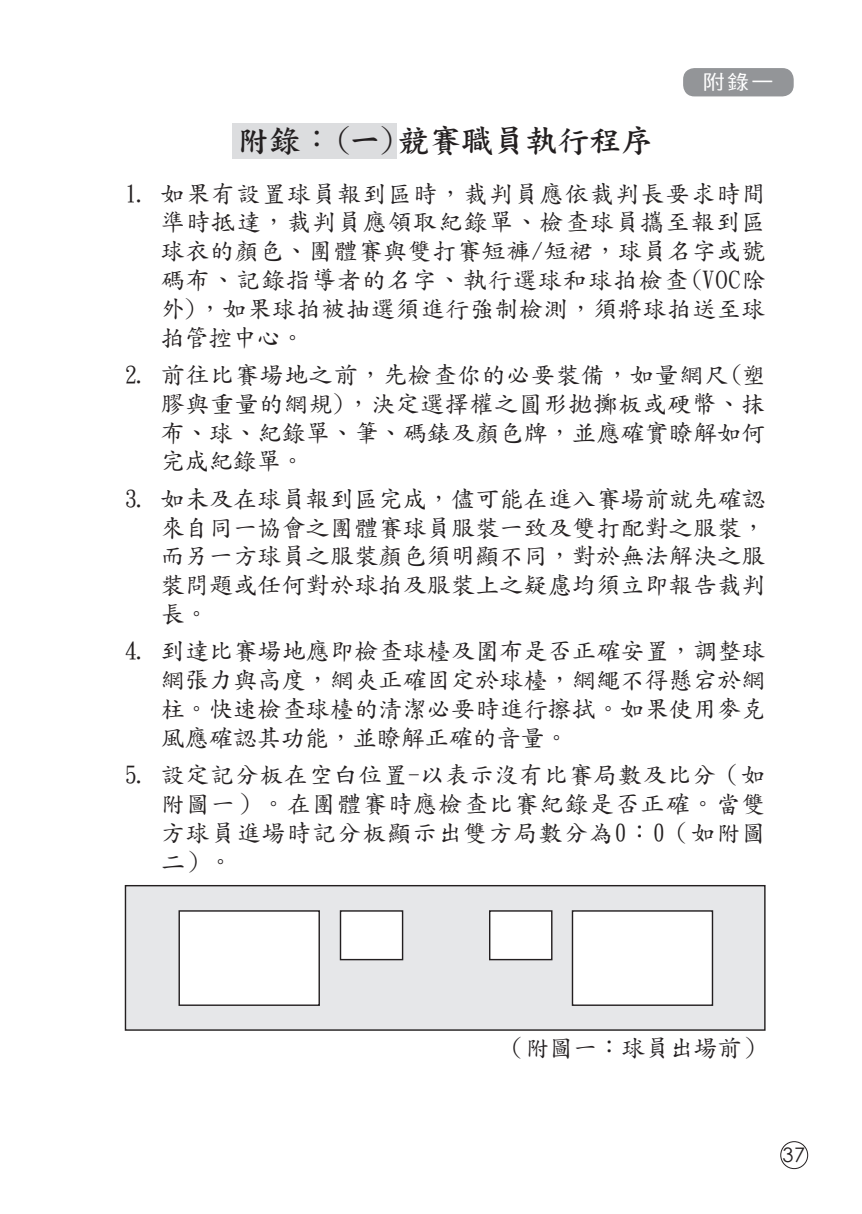
<style>
.page{position:relative;width:862px;height:1214px;background:#fff}
.page>*{position:absolute;margin:0;border:0;box-sizing:border-box;transform-origin:0 0}
.t1{font:32px "DF Kai Shu W7 HK BF";color:#231f20}
.t2{font:24px/28.8px "DF Kai Shu Md HK BF";letter-spacing:.01em;color:#231f20;text-align:justify}
.t3{font:20px "DF Hei Std W5";color:#fff;scale:1.1 1}
.t4{font:20px "Century Gothic";color:#231f20}
</style>
<div class="page">
<div style="left:232px;top:123px;width:165px;height:35px;background:#dcdddf"></div>
<div style="left:683px;top:68px;width:110px;height:28px;background:#939598;border-radius:11px"></div>
<div style="left:780px;top:1141px;width:28px;height:27px;border:1px solid #231f20;border-radius:50%"></div>
<div style="left:125px;top:885px;width:640px;height:144px;background:#e6e7e9"></div>
<div style="left:125px;top:884px;width:640px;height:146px;border:1px solid #231f20"></div>
<div style="left:179px;top:910px;width:140px;height:95px;background:#fff"></div>
<div style="left:178px;top:910px;width:142px;height:95px;border:1px solid #231f20"></div>
<div style="left:572px;top:910px;width:140px;height:95px;background:#fff"></div>
<div style="left:572px;top:910px;width:141px;height:95px;border:1px solid #231f20"></div>
<div style="left:340px;top:910px;width:62px;height:49px;background:#fff"></div>
<div style="left:340px;top:910px;width:63px;height:50px;border:1px solid #231f20"></div>
<div style="left:490px;top:910px;width:62px;height:49px;background:#fff"></div>
<div style="left:489px;top:910px;width:63px;height:50px;border:1px solid #231f20"></div>
<p class="t3" style="left:703px;top:71px;width:66px">附錄一</p>
<h1 class="t1" style="left:237px;top:125px;width:418px">附錄：(一)競賽職員執行程序</h1>
<p class="t2" style="left:161px;top:179px;width:606px;text-indent:-36px">1. 如果有設置球員報到區時，裁判員應依裁判長要求時間準時抵達，裁判員應領取紀錄單、檢查球員攜至報到區球衣的顏色、團體賽與雙打賽短褲/短裙，球員名字或號碼布、記錄指導者的名字、執行選球和球拍檢查(VOC除外)，如果球拍被抽選須進行強制檢測，須將球拍送至球拍管控中心。</p>
<p class="t2" style="left:161px;top:360px;width:606px;text-indent:-36px">2. 前往比賽場地之前，先檢查你的必要裝備，如量網尺(塑膠與重量的網規)，決定選擇權之圓形拋擲板或硬幣、抹布、球、紀錄單、筆、碼錶及顏色牌，並應確實瞭解如何完成紀錄單。</p>
<p class="t2" style="left:161px;top:484px;width:606px;text-indent:-36px">3. 如未及在球員報到區完成，儘可能在進入賽場前就先確認來自同一協會之團體賽球員服裝一致及雙打配對之服裝，而另一方球員之服裝顏色須明顯不同，對於無法解決之服裝問題或任何對於球拍及服裝上之疑慮均須立即報告裁判長。</p>
<p class="t2" style="left:161px;top:636px;width:606px;text-indent:-36px">4. 到達比賽場地應即檢查球檯及圍布是否正確安置，調整球網張力與高度，網夾正確固定於球檯，網繩不得懸宕於網柱。快速檢查球檯的清潔必要時進行擦拭。如果使用麥克風應確認其功能，並瞭解正確的音量。</p>
<p class="t2" style="left:161px;top:760px;width:606px;text-indent:-36px">5. 設定記分板在空白位置-以表示沒有比賽局數及比分（如附圖一）。在團體賽時應檢查比賽紀錄是否正確。當雙方球員進場時記分板顯示出雙方局數分為0：0（如附圖二）。</p>
<p class="t2" style="left:501px;top:1033px;width:265px">（附圖一：球員出場前）</p>
<p class="t4" style="left:782px;top:1140px;width:24px">37</p>
</div>
